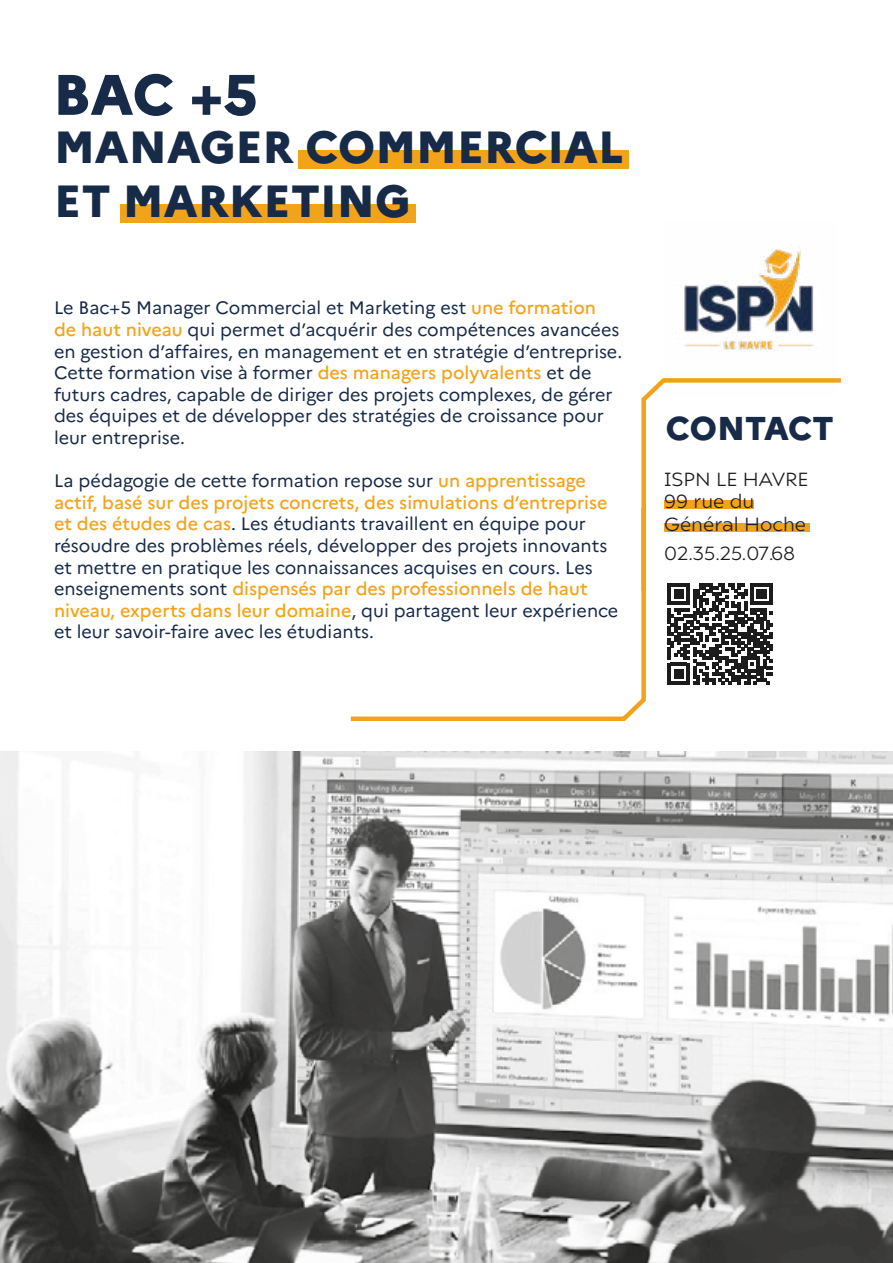
<style>
.page{position:relative;width:893px;height:1263px;background:#fff}
.page>*{position:absolute;margin:0;border:0;box-sizing:border-box;transform-origin:0 0}
.t1{font:800 57px "Marianne";color:#172a48}
.t2{font:800 45px/54px "Marianne";color:#172a48}
.t3{font:800 33px "Marianne";color:#172a48}
.t4{font:19.05px/22.8px "Ariana Pro";color:#1c1c1c;scale:1.04 1}
.t5{font:18px/21.6px "Marianne";color:#172a48}
.s1{font-weight:500;color:#f3a319}
</style>
<div class="page">
<svg style="left:350px;top:684px;width:296px;height:38px"></svg>
<svg style="left:641px;top:378px;width:200px;height:306px"></svg>
<img style="left:664px;top:247px;width:173px;height:149px">
<div style="left:120px;top:205px;width:295px;height:18px;background:#f3a319"></div>
<div style="left:298px;top:150px;width:331px;height:19px;background:#f3a319"></div>
<img style="left:0;top:751px;width:893px;height:512px">
<h1 class="t1" style="left:53px;top:50px;width:206px">BAC +5</h1>
<h2 class="t2" style="left:54px;top:117px;width:571px">MANAGER COMMERCIAL<br>ET MARKETING</h2>
<p class="t5" style="left:54px;top:296px;width:570px">Le Bac+5 Manager Commercial et Marketing est <span class="s1">une formation de haut niveau</span> qui permet d’acquérir des compétences avancées en gestion d’affaires, en management et en stratégie d’entreprise.<br>Cette formation vise à former <span class="s1">des managers polyvalents</span> et de futurs cadres, capable de diriger des projets complexes, de gérer des équipes et de développer des stratégies de croissance pour leur entreprise.</p>
<p class="t5" style="left:54px;top:468px;width:566px">La pédagogie de cette formation repose sur <span class="s1">un apprentissage actif, basé sur des projets concrets, des simulations d’entreprise et des études de cas</span>. Les étudiants travaillent en équipe pour résoudre des problèmes réels, développer des projets innovants et mettre en pratique les connaissances acquises en cours. Les enseignements sont <span class="s1">dispensés par des professionnels de haut niveau, experts dans leur domaine</span>, qui partagent leur expérience et leur savoir-faire avec les étudiants.</p>
<h3 class="t3" style="left:666px;top:403px;width:169px">CONTACT</h3>
<p class="t4" style="left:664px;top:466px;width:140px">ISPN LE HAVRE<br>99 rue du<br>Général Hoche</p>
<p class="t4" style="left:664px;top:541px;width:127px">02.35.25.07.68</p>
</div>
